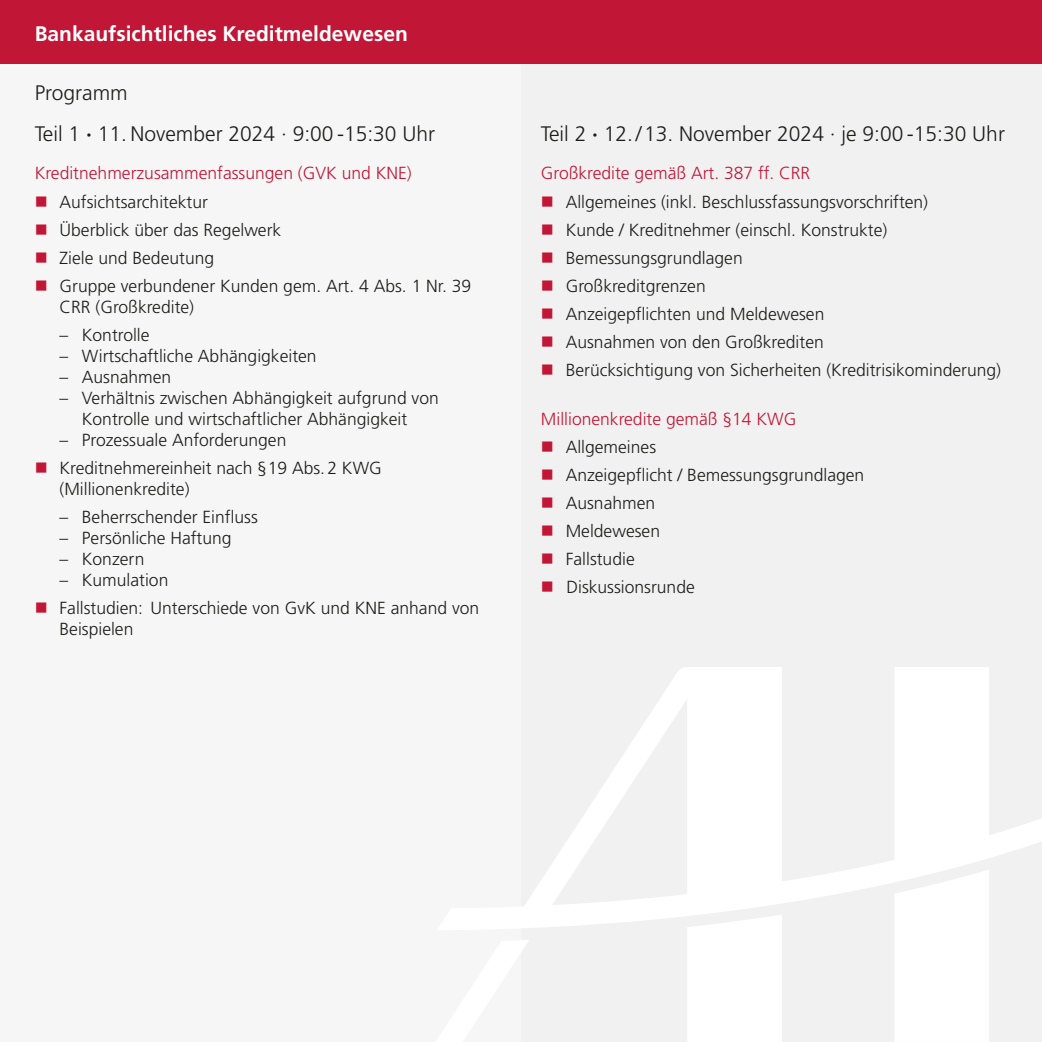
<style>
.page{position:relative;width:1042px;height:1042px;background:#fff}
.page>*{position:absolute;margin:0;border:0;box-sizing:border-box;transform-origin:0 0}
.t1{font:300 21px "Frutiger LT Pro";color:#1d1d1b}
.t2{font:700 21px "Frutiger LT Pro";color:#fff}
.t3{font:300 17.5px/28px "Frutiger LT Pro";color:#1d1d1b}
.t4{font:300 17.5px "Frutiger LT Pro";color:#c21636}
.s1{font-weight:700}
</style>
<div class="page">
<div style="left:0;top:0;width:1042px;height:65px;background:#c21636"></div>
<div style="left:521px;top:65px;width:521px;height:977px;background:#f1f1f1"></div>
<div style="left:0;top:65px;width:521px;height:977px;background:#f6f6f6"></div>
<div style="left:688px;top:930px;width:94px;height:112px;background:#fff"></div>
<div style="left:895px;top:930px;width:94px;height:112px;background:#fff"></div>
<svg style="left:521px;top:940px;width:8px;height:11px"></svg>
<svg style="left:521px;top:667px;width:521px;height:263px"></svg>
<p class="t2" style="left:35px;top:25px;width:375px">Bankaufsichtliches Kreditmeldewesen</p>
<p class="t1" style="left:35px;top:84px;width:94px">Programm</p>
<p class="t1" style="left:35px;top:125px;width:402px">Teil 1 <span class="s1">·</span> 11. November 2024 ∙ 9:00 -15:30 Uhr</p>
<p class="t4" style="left:35px;top:166px;width:378px">Kreditnehmerzusammenfassungen (GVK und KNE)</p>
<p class="t3" style="left:60px;top:189px;width:413px">Aufsichtsarchitektur<br>Überblick über das Regelwerk<br>Ziele und Bedeutung<br>Gruppe verbundener Kunden gem. Art. 4 Abs. 1 Nr. 39</p>
<p class="t3" style="left:60px;top:294px;width:136px">CRR (Großkredite)</p>
<p class="t3" style="left:60px;top:322px;width:92px">– Kontrolle</p>
<p class="t3" style="left:60px;top:343px;width:259px">– Wirtschaftliche Abhängigkeiten</p>
<p class="t3" style="left:60px;top:364px;width:113px">– Ausnahmen</p>
<p class="t3" style="left:60px;top:389px;width:381px;line-height:21px;text-align:center">– Verhältnis zwischen Abhängigkeit aufgrund von<br>Kontrolle und wirtschaftlicher Abhängigkeit</p>
<p class="t3" style="left:60px;top:427px;width:324px">– Prozessuale Anforderungen<br>Kreditnehmereinheit nach § 19 Abs. 2 KWG</p>
<p class="t3" style="left:60px;top:476px;width:131px">(Millionenkredite)</p>
<p class="t3" style="left:60px;top:504px;width:200px">– Beherrschender Einfluss</p>
<p class="t3" style="left:60px;top:525px;width:174px">– Persönliche Haftung</p>
<p class="t3" style="left:60px;top:546px;width:86px">– Konzern</p>
<p class="t3" style="left:60px;top:567px;width:421px">– Kumulation<br>Fallstudien: Unterschiede von GvK und KNE anhand von</p>
<p class="t3" style="left:60px;top:616px;width:75px">Beispielen</p>
<p class="t1" style="left:541px;top:125px;width:465px">Teil 2 <span class="s1">·</span> 12. / 13. November 2024 ∙ je 9:00 -15:30 Uhr</p>
<p class="t4" style="left:541px;top:166px;width:271px">Großkredite gemäß Art. 387 ff. CRR</p>
<p class="t3" style="left:566px;top:189px;width:437px">Allgemeines (inkl. Beschlussfassungsvorschriften)<br>Kunde / Kreditnehmer (einschl. Konstrukte)<br>Bemessungsgrundlagen<br>Großkreditgrenzen<br>Anzeigepflichten und Meldewesen<br>Ausnahmen von den Großkrediten<br>Berücksichtigung von Sicherheiten (Kreditrisikominderung)</p>
<p class="t4" style="left:541px;top:411px;width:257px">Millionenkredite gemäß §14 KWG</p>
<p class="t3" style="left:566px;top:434px;width:300px">Allgemeines<br>Anzeigepflicht / Bemessungsgrundlagen<br>Ausnahmen<br>Meldewesen<br>Fallstudie<br>Diskussionsrunde</p>
</div>
